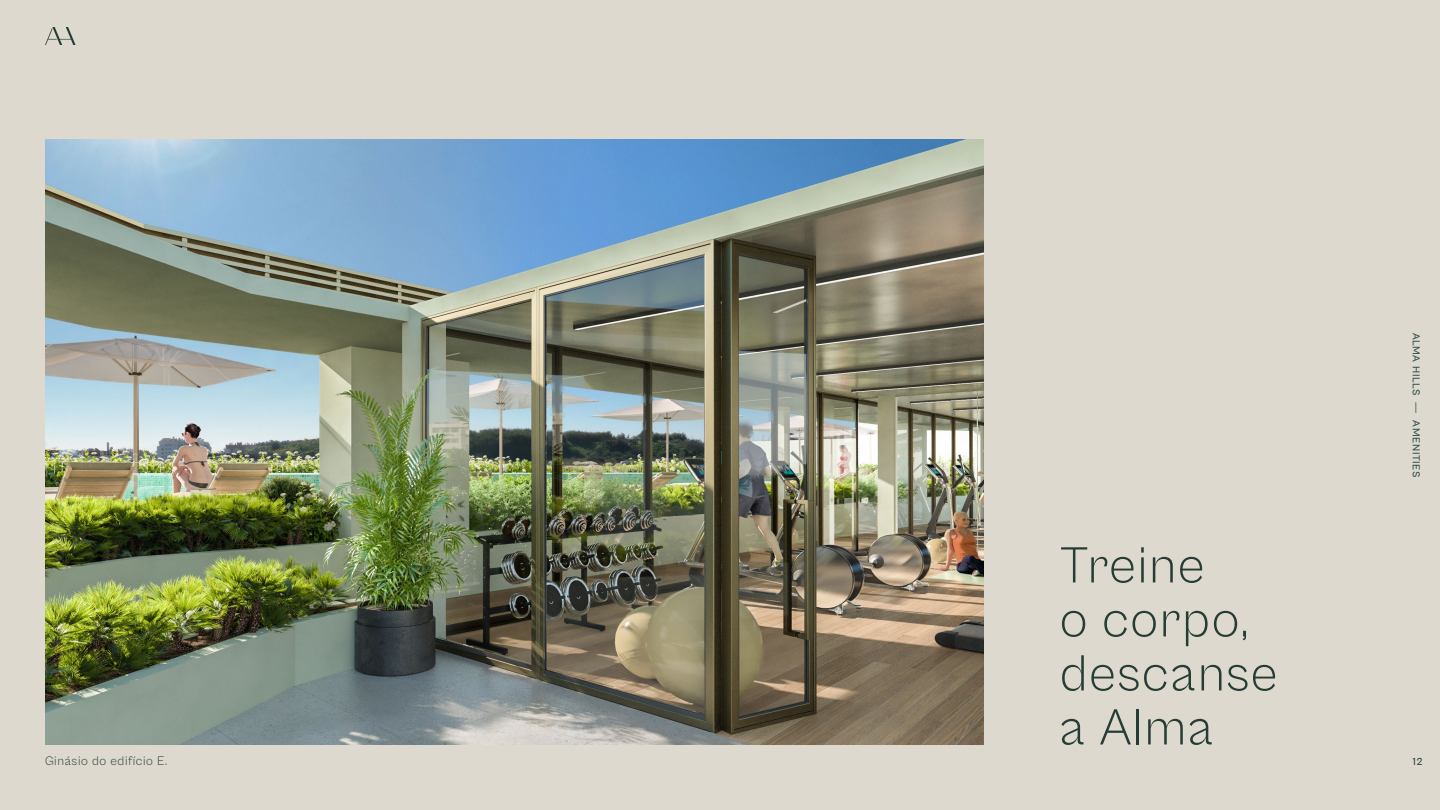
<style>
.page{position:relative;width:1440px;height:810px;background:#ded9cf}
.page>*{position:absolute;margin:0;border:0;box-sizing:border-box;transform-origin:0 0}
.TITULO_SECÇÃO{font:300 52.5px/54px "Cabinet Grotesk";letter-spacing:.025em;color:#263d36}
.t1{font:300 12.75px "Cabinet Grotesk";letter-spacing:.05em;color:#263d36}
.SECÇÃO_2{font:500 10.5px "Cabinet Grotesk";letter-spacing:.045em;color:#2b4b41}
.t2{font:500 10.5px "Cabinet Grotesk";color:#263d36}
.s1{font-family:"HK Grotesk"}
</style>
<div class="page">
<svg style="left:45px;top:27px;width:31px;height:18px"></svg>
<img style="left:45px;top:140px;width:938px;height:604px">
<p class="t1" style="left:45px;top:754px;width:124px">Ginásio do edifício E.</p>
<p class="TITULO_SECÇÃO" style="left:1060px;top:538px;width:219px">Treine<br>o corpo, descanse a Alma</p>
<p class="SECÇÃO_2" style="left:1422px;top:333px;width:145px;rotate:90deg">ALMA HILLS <span class="s1">—</span> AMENITIES</p>
<p class="t2" style="left:1413px;top:756px;width:11px">12</p>
</div>
